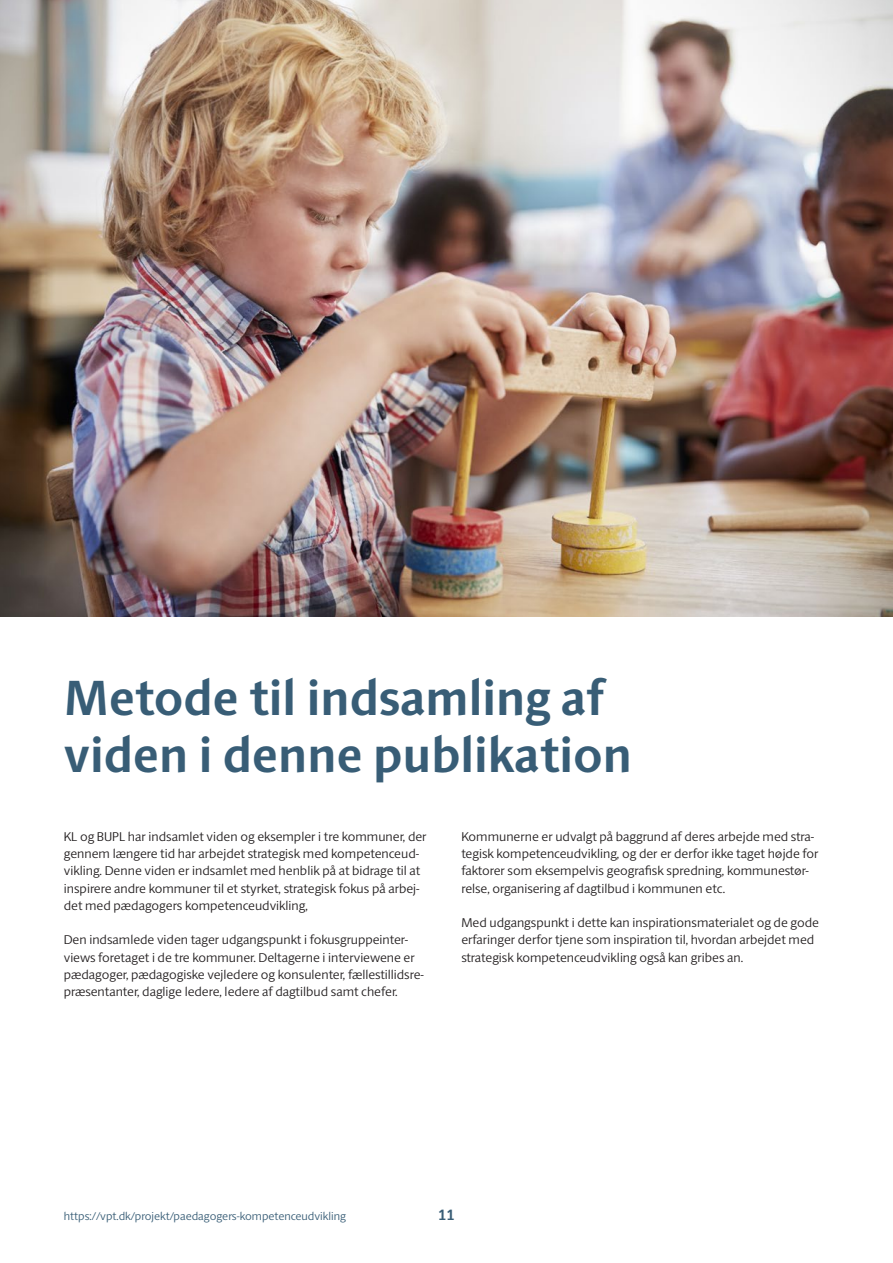
<style>
.page{position:relative;width:893px;height:1263px;background:#fff}
.page>*{position:absolute;margin:0;border:0;box-sizing:border-box;transform-origin:0 0}
.Rubrik_1_-_SANS{font:700 49.5px/57px "ID Sans";color:#385d76}
.t1{font:700 15px "ID Sans";color:#385d76}
.Brødtekst_-_SANS{font:300 12.75px/17.2px "ID Sans";color:#231f20}
.t2{font:300 11.25px "ID Sans";color:#385d76}
</style>
<div class="page">
<img style="left:0;top:0;width:893px;height:617px">
<h1 class="Rubrik_1_-_SANS" style="left:64px;top:669px;width:570px">Metode til indsamling af viden i denne publikation</h1>
<p class="Brødtekst_-_SANS" style="left:64px;top:828px;width:364px">KL og BUPL har indsamlet viden og eksempler i tre kommuner, der gennem længere tid har arbejdet strategisk med kompetenceud&shy;vikling. Denne viden er indsamlet med henblik på at bidrage til at inspirere andre kommuner til et styrket, strategisk fokus på arbej&shy;det med pædagogers kompetenceudvikling,</p>
<p class="Brødtekst_-_SANS" style="left:64px;top:931px;width:362px">Den indsamlede viden tager udgangspunkt i fokusgruppeinter&shy;views foretaget i de tre kommuner. Deltagerne i interviewene er pædagoger, pædagogiske vejledere og konsulenter, fællestillidsre&shy;præsentanter, daglige ledere, ledere af dagtilbud samt chefer.</p>
<p class="Brødtekst_-_SANS" style="left:461px;top:828px;width:359px">Kommunerne er udvalgt på baggrund af deres arbejde med stra&shy;tegisk kompetenceudvikling, og der er derfor ikke taget højde for faktorer som eksempelvis geografisk spredning, kommunestør&shy;relse, organisering af dagtilbud i kommunen etc.</p>
<p class="Brødtekst_-_SANS" style="left:461px;top:914px;width:359px">Med udgangspunkt i dette kan inspirationsmaterialet og de gode erfaringer derfor tjene som inspiration til, hvordan arbejdet med strategisk kompetenceudvikling også kan gribes an.</p>
<p class="t2" style="left:64px;top:1210px;width:284px">https://vpt.dk/projekt/paedagogers-kompetenceudvikling</p>
<p class="t1" style="left:438px;top:1206px;width:18px">11</p>
</div>
